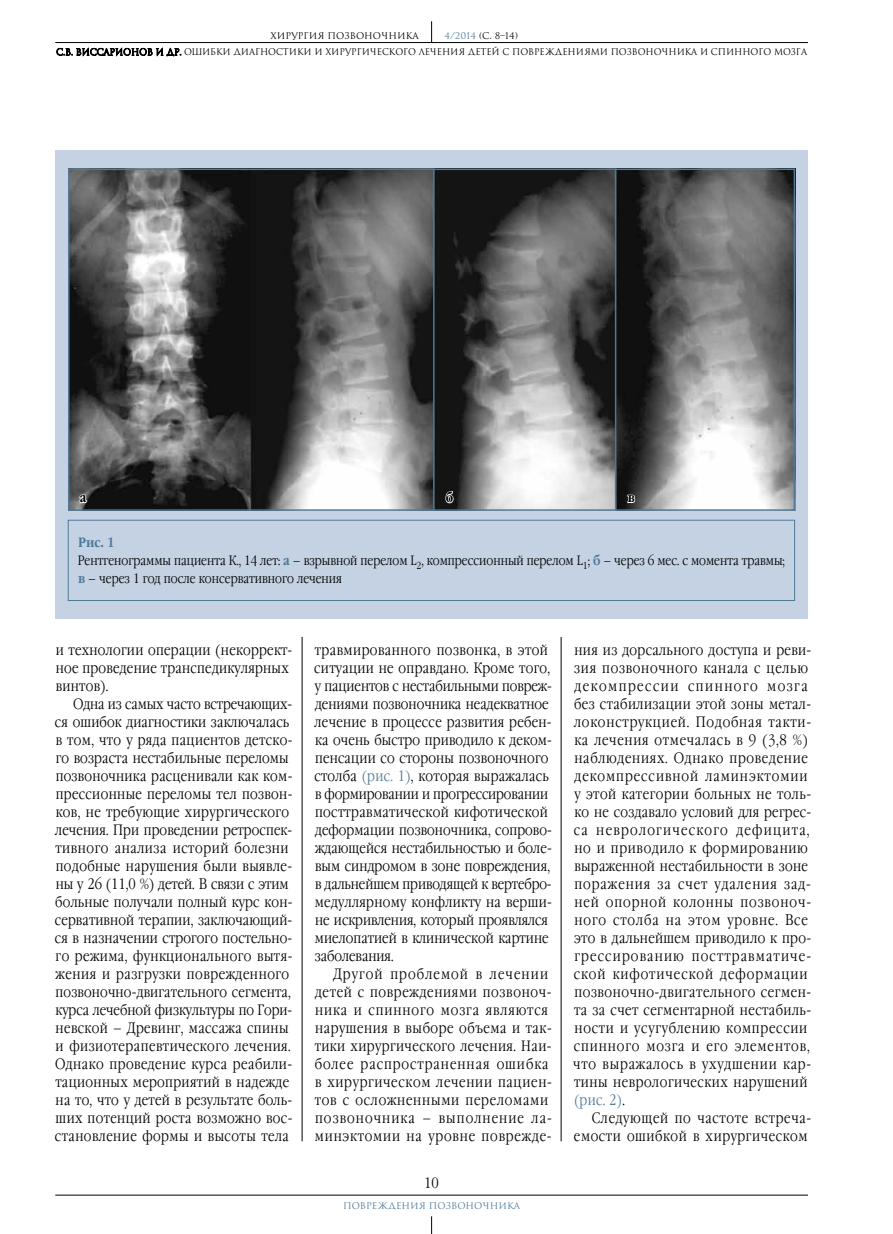
<style>
.page{position:relative;width:893px;height:1234px;background:#fff}
.page>*{position:absolute;margin:0;border:0;box-sizing:border-box;transform-origin:0 0}
.t1{font:300 15px/18px "Garamond Narrow C";letter-spacing:.05em;color:#000}
.t2{font:300 15px/18px "Garamond Narrow C";letter-spacing:.025em;color:#000}
.t3{font:300 15px/18px "Garamond Narrow C";letter-spacing:.005em;color:#000}
.t4{font:300 13.5px/18px "Garamond Narrow C";color:#000}
.t5{font:700 13.5px "Garamond Narrow C";color:#000}
.t6{font:9px/15.9px "Romul";letter-spacing:-.01em;color:#000}
.t7{font:9px "Romul";color:#4e7a98}
.s1{color:#4e7a98}
.s2{font-weight:700;color:#4e7a98}
</style>
<div class="page">
<hr style="left:55px;top:1194px;width:753px;height:1px;background:#000">
<svg style="left:431px;top:1216px;width:1px;height:17px"></svg>
<hr style="left:55px;top:42px;width:753px;height:1px;background:#000">
<svg style="left:431px;top:21px;width:1px;height:21px"></svg>
<svg style="left:56px;top:48px;width:125px;height:9px"></svg>
<hr style="left:302px;top:636px;width:1px;height:504px;background:#000">
<hr style="left:561px;top:636px;width:1px;height:504px;background:#000">
<div style="left:55px;top:150px;width:753px;height:468px;background:#c4d2e4"></div>
<div style="left:68px;top:519px;width:727px;height:81px;border:1px solid #4e7a98"></div>
<img style="left:71px;top:171px;width:721px;height:336px">
<div style="left:68px;top:168px;width:727px;height:342px;border:2px solid #4e7a98"></div>
<svg style="left:78px;top:489px;width:10px;height:15px"></svg>
<svg style="left:444px;top:465px;width:10px;height:39px"></svg>
<hr style="left:433px;top:168px;width:2px;height:342px;background:#4e7a98">
<svg style="left:626px;top:494px;width:10px;height:9px"></svg>
<hr style="left:615px;top:168px;width:1px;height:342px;background:#4e7a98">
<p class="t6" style="left:444px;top:28px;width:75px"><span class="s1">4/2014</span> (С. 8–14)</p>
<p class="t6" style="left:56px;top:28px;width:752px;text-indent:214px">ХИРУРГИЯ ПОЗВОНОЧНИКА<br>С.В. Виссарионов и др. Ошибки диагностики и хирургического лечения детей с повреждениями позвоночника и спинного мозга</p>
<p class="t5" style="left:80px;top:490px;width:8px">а</p>
<p class="t5" style="left:446px;top:490px;width:9px">б</p>
<p class="t5" style="left:628px;top:490px;width:9px">в</p>
<p class="t4" style="left:78px;top:533px;width:709px"><span class="s2">Рис. 1<br></span>Рентгенограммы пациента К., 14 лет: <span class="s2">а</span> – взрывной перелом L<sub>2</sub>, компрессионный перелом L<sub>1</sub>; <span class="s2">б</span> – через 6 мес. с момента травмы; <span class="s2">в</span> – через 1 год после консервативного лечения</p>
<p class="t2" style="left:56px;top:641px;width:238px">и технологии операции (некоррект&shy;ное проведение транспедикулярных винтов).</p>
<p class="t2" style="left:55px;top:695px;width:239px;text-indent:18px">Одна из самых часто встречающих&shy;ся ошибок диагностики заключалась в том, что у ряда пациентов детско&shy;го возраста нестабильные переломы позвоночника расценивали как ком&shy;прессионные переломы тел позвон&shy;ков, не требующие хирургического лечения. При проведении ретроспек&shy;тивного анализа историй болезни подобные нарушения были выявле&shy;ны у 26 (11,0 %) детей. В связи с этим больные получали полный курс кон&shy;сервативной терапии, заключающий&shy;ся в назначении строгого постельно&shy;го режима, функционального вытя&shy;жения и разгрузки поврежденного позвоночно-двигательного сегмента, курса лечебной физкультуры по Гори&shy;невской – Древинг, массажа спины и физиотерапевтического лечения.<br>Однако проведение курса реабили&shy;тационных мероприятий в надежде на то, что у детей в результате боль&shy;ших потенций роста возможно вос&shy;становление формы и высоты тела</p>
<p class="t3" style="left:314px;top:641px;width:239px">травмированного позвонка, в этой ситуации не оправдано. Кроме того, у пациентов с нестабильными повреж&shy;дениями позвоночника неадекватное лечение в процессе развития ребен&shy;ка очень быстро приводило к деком&shy;пенсации со стороны позвоночного столба <span class="s1">(рис. 1)</span>, которая выражалась в формировании и прогрессировании посттравматической кифотической деформации позвоночника, сопрово&shy;ждающейся нестабильностью и боле&shy;вым синдромом в зоне повреждения, в дальнейшем приводящей к вертебро&shy;медуллярному конфликту на верши&shy;не искривления, который проявлялся миелопатией в клинической картине заболевания.</p>
<p class="t1" style="left:315px;top:965px;width:239px;text-indent:19px">Другой проблемой в лечении детей с повреждениями позвоноч&shy;ника и спинного мозга являются нарушения в выборе объема и так&shy;тики хирургического лечения. Наи&shy;более распространенная ошибка в хирургическом лечении пациен&shy;тов с осложненными переломами позвоночника – выполнение ла&shy;минэктомии на уровне поврежде-</p>
<p class="t2" style="left:424px;top:1173px;width:16px">10</p>
<p class="t7" style="left:343px;top:1200px;width:179px">Повреждения позвоночника</p>
<p class="t1" style="left:573px;top:641px;width:240px">ния из дорсального доступа и реви&shy;зия позвоночного канала с целью декомпрессии спинного мозга без стабилизации этой зоны метал&shy;локонструкцией. Подобная такти&shy;ка лечения отмечалась в 9 (3,8 %) наблюдениях. Однако проведение декомпрессивной ламинэктомии у этой категории больных не толь&shy;ко не создавало условий для регрес&shy;са неврологического дефицита, но и приводило к формированию выраженной нестабильности в зоне поражения за счет удаления зад&shy;ней опорной колонны позвоноч&shy;ного столба на этом уровне. Все это в дальнейшем приводило к про&shy;грессированию посттравматиче&shy;ской кифотической деформации позвоночно-двигательного сегмен&shy;та за счет сегментарной нестабиль&shy;ности и усугублению компрессии спинного мозга и его элементов, что выражалось в ухудшении кар&shy;тины неврологических нарушений <span class="s1">(рис. 2)</span>.</p>
<p class="t2" style="left:574px;top:1109px;width:239px;text-align:right">Следующей по частоте встреча&shy;емости ошибкой в хирургическом</p>
</div>
